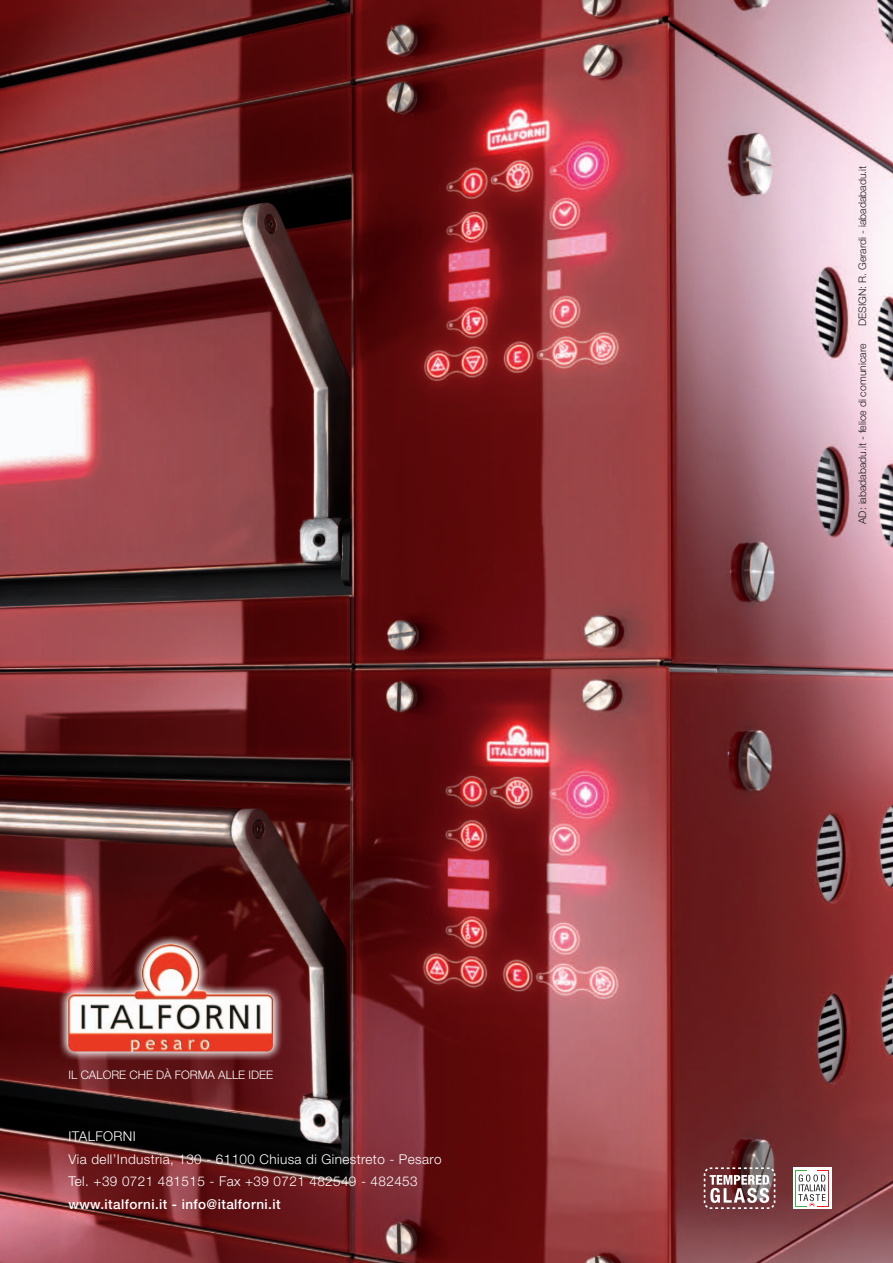
<style>
.page{position:relative;width:893px;height:1263px;background:#fff}
.page>*{position:absolute;margin:0;border:0;box-sizing:border-box;transform-origin:0 0}
.t1{font:300 13.5px/22.5px "Helvetica Neue";letter-spacing:.03em;color:#fff}
.t2{font:500 13.5px "Helvetica Neue";letter-spacing:.03em;color:#fff}
.t3{font:300 11.7px "Helvetica Neue";color:#fff}
.t4{font:300 10.5px "Helvetica Neue";color:#231f20}
</style>
<div class="page">
<img style="left:672px;top:0;width:221px;height:1263px">
<img style="left:0;top:0;width:672px;height:1263px">
<img style="left:59px;top:935px;width:224px;height:126px">
<svg style="left:703px;top:1166px;width:73px;height:44px"></svg>
<div style="left:793px;top:1167px;width:38px;height:42px;background:#fff"></div>
<svg style="left:795px;top:1170px;width:34px;height:37px"></svg>
<p class="t3" style="left:68px;top:1068px;width:206px">IL CALORE CHE DÀ FORMA ALLE IDEE</p>
<p class="t1" style="left:68px;top:1125px;width:374px">ITALFORNI<br>Via dell’Industria, 130 - 61100 Chiusa di Ginestreto - Pesaro<br>Tel. +39 0721 481515 - Fax +39 0721 482549 - 482453</p>
<p class="t2" style="left:68px;top:1196px;width:214px">www.italforni.it - info@italforni.it</p>
<p class="t4" style="left:856px;top:326px;width:162px;rotate:-90deg">DESIGN: R. Gerardi - iabadabadu.it</p>
<p class="t4" style="left:856px;top:524px;width:182px;rotate:-90deg">AD: iabadabadu.it - felice di comunicare</p>
</div>
